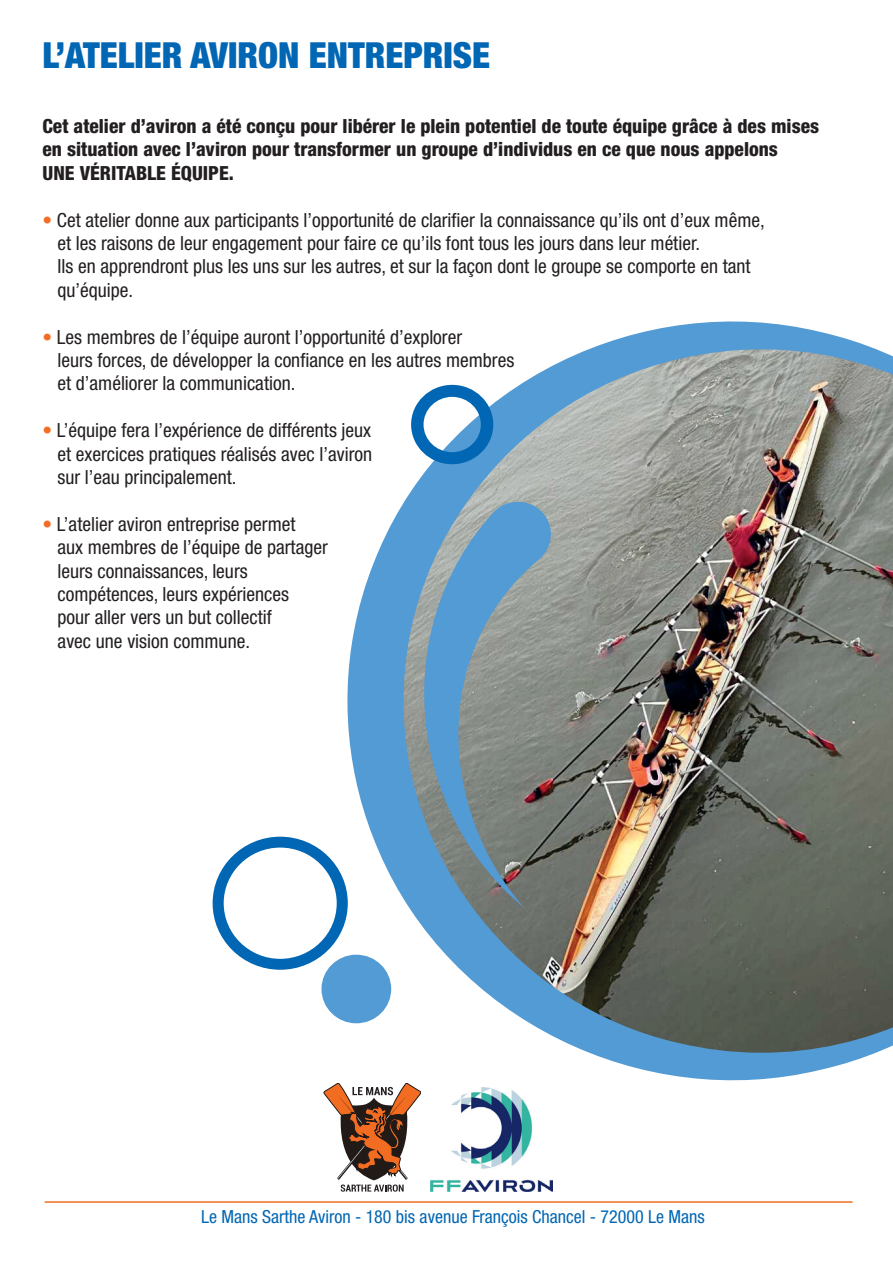
<style>
.page{position:relative;width:893px;height:1263px;background:#fff}
.page>*{position:absolute;margin:0;border:0;box-sizing:border-box;transform-origin:0 0}
.t1{font:900 condensed 36px "Helvetica Neue LT Std";color:#0166b3}
.t2{font:condensed 19.5px/23.4px "Helvetica Neue LT Std";color:#231f20}
.t3{font:800 condensed 19.5px/23.4px "Helvetica Neue LT Std";color:#231f20}
.t4{font:condensed 18px "Helvetica Neue LT Std";color:#0166b3}
.s1{color:#f36c21}
</style>
<div class="page">
<hr style="left:45px;top:1201px;width:808px;height:2px;background:#f36c21">
<svg style="left:324px;top:1083px;width:84px;height:109px"></svg>
<img style="left:430px;top:1113px;width:123px;height:79px">
<svg style="left:339px;top:321px;width:554px;height:792px"></svg>
<svg style="left:411px;top:385px;width:82px;height:79px"></svg>
<svg style="left:388px;top:498px;width:167px;height:410px;background:#7294aa"></svg>
<svg style="left:213px;top:837px;width:135px;height:133px"></svg>
<div style="left:321px;top:955px;width:70px;height:68px;background:#529bd4;border-radius:50%"></div>
<h1 class="t1" style="left:43px;top:33px;width:449px">L’ATELIER AVIRON ENTREPRISE</h1>
<p class="t3" style="left:43px;top:114px;width:778px">Cet atelier d’aviron a été conçu pour libérer le plein potentiel de toute équipe grâce à des mises en situation avec l’aviron pour transformer un groupe d’individus en ce que nous appelons<br>UNE VÉRITABLE ÉQUIPE.</p>
<p class="t2" style="left:58px;top:208px;width:709px;text-indent:-15px"><span class="s1">•</span> Cet atelier donne aux participants l’opportunité de clarifier la connaissance qu’ils ont d’eux même, et les raisons de leur engagement pour faire ce qu’ils font tous les jours dans leur métier.<br>Ils en apprendront plus les uns sur les autres, et sur la façon dont le groupe se comporte en tant qu’équipe.</p>
<p class="t2" style="left:58px;top:325px;width:458px;text-indent:-15px"><span class="s1">•</span> Les membres de l’équipe auront l’opportunité d’explorer<br>leurs forces, de développer la confiance en les autres membres et d’améliorer la communication.</p>
<p class="t2" style="left:58px;top:418px;width:316px;text-align:justify;text-indent:-15px"><span class="s1">•</span> L’équipe fera l’expérience de différents jeux et exercices pratiques réalisés avec l’aviron sur l’eau principalement.</p>
<p class="t2" style="left:58px;top:512px;width:272px;text-indent:-15px"><span class="s1">•</span> L’atelier aviron entreprise permet<br>aux membres de l’équipe de partager leurs connaissances, leurs compétences, leurs expériences<br>pour aller vers un but collectif<br>avec une vision commune.</p>
<p class="t4" style="left:201px;top:1206px;width:505px">Le Mans Sarthe Aviron - 180 bis avenue François Chancel - 72000 Le Mans</p>
</div>
